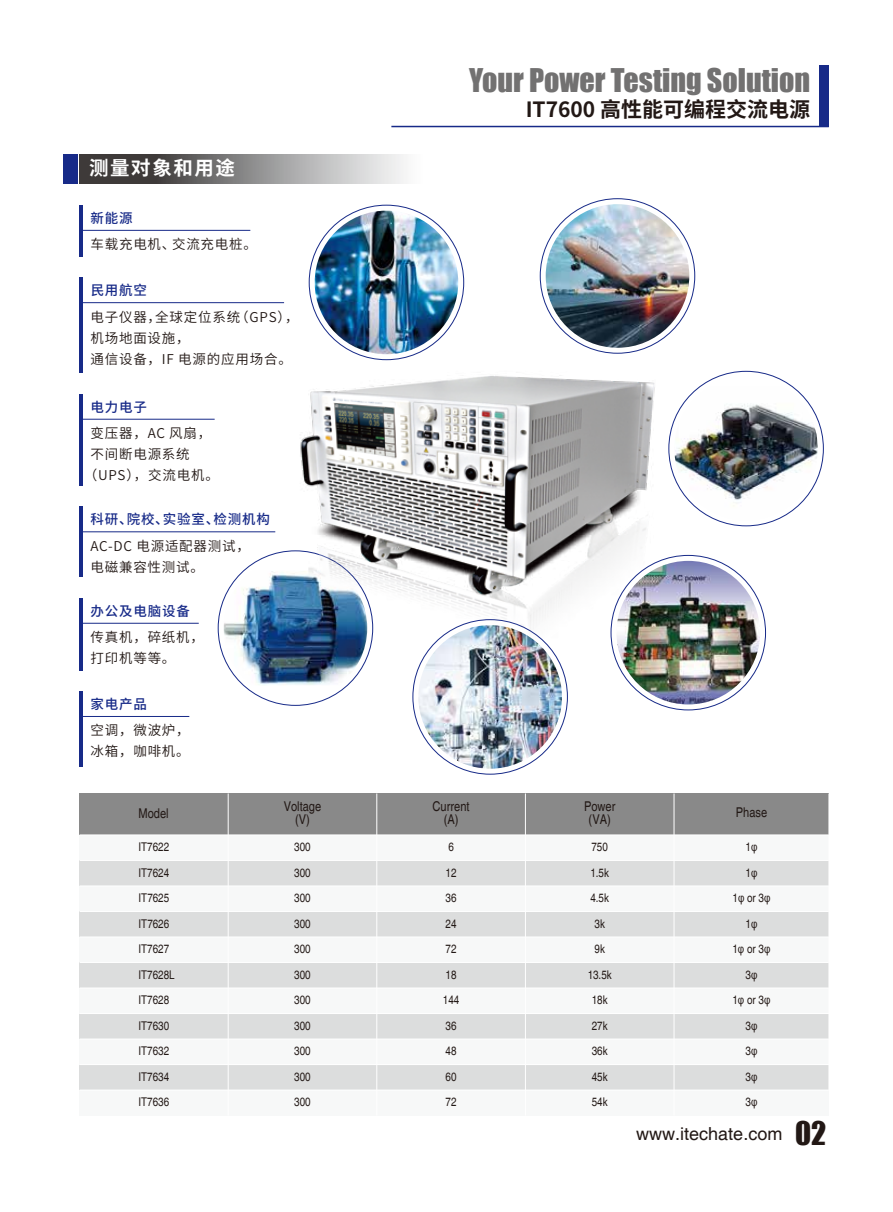
<style>
.page{position:relative;width:893px;height:1212px;background:#fff}
.page>*{position:absolute;margin:0;border:0;box-sizing:border-box;transform-origin:0 0}
.t1{font:30px "Impact";color:#727171}
.t2{font:700 21px "Source Han Sans CN";color:#221815}
.t3{font:700 19.5px "Source Han Sans CN";letter-spacing:.08em;color:#fff}
.t4{font:18px "Helvetica";color:#221815}
.t5{font:13.5px/21px "Source Han Sans CN";letter-spacing:.06em;color:#221815}
.t6{font:condensed 13.5px/13.5px "Helvetica";color:#221815;text-align:center}
.t7{font:500 13.5px "Source Han Sans CN";letter-spacing:.06em;color:#172a88}
.t8{font:condensed 12px/25.5px "Helvetica";color:#221815}
.s1{font-family:"Arial Narrow";font-stretch:normal}
.s2{font-family:"Impact";font-size:30px}
</style>
<div class="page">
<svg style="left:151px;top:125px;width:678px;height:211px"></svg>
<div style="left:819px;top:65px;width:10px;height:62px;background:#172a88"></div>
<hr style="left:391px;top:126px;width:438px;height:1px;background:#172a88">
<div style="left:63px;top:154px;width:15px;height:30px;background:#172a88"></div>
<svg style="left:80px;top:154px;width:342px;height:30px;background:#8e8d8d"></svg>
<hr style="left:80px;top:507px;width:3px;height:70px;background:#172a88">
<hr style="left:81px;top:531px;width:194px;height:1px;background:#172a88">
<hr style="left:80px;top:205px;width:3px;height:51px;background:#172a88">
<hr style="left:81px;top:230px;width:169px;height:1px;background:#172a88">
<hr style="left:80px;top:278px;width:3px;height:95px;background:#172a88">
<hr style="left:81px;top:302px;width:203px;height:1px;background:#172a88">
<hr style="left:80px;top:691px;width:3px;height:75px;background:#172a88">
<hr style="left:81px;top:716px;width:108px;height:1px;background:#172a88">
<hr style="left:80px;top:394px;width:3px;height:92px;background:#172a88">
<hr style="left:81px;top:419px;width:134px;height:1px;background:#172a88">
<hr style="left:80px;top:598px;width:3px;height:72px;background:#172a88">
<hr style="left:81px;top:623px;width:118px;height:1px;background:#172a88">
<div style="left:80px;top:937px;width:749px;height:25px;background:#f7f8f8"></div>
<div style="left:80px;top:793px;width:749px;height:42px;background:#898989"></div>
<div style="left:80px;top:835px;width:749px;height:25px;background:#f7f8f8"></div>
<div style="left:80px;top:860px;width:749px;height:26px;background:#dcdddd"></div>
<div style="left:80px;top:886px;width:749px;height:25px;background:#f7f8f8"></div>
<div style="left:80px;top:911px;width:749px;height:26px;background:#dcdddd"></div>
<div style="left:80px;top:962px;width:749px;height:26px;background:#dcdddd"></div>
<div style="left:80px;top:1013px;width:749px;height:26px;background:#dcdddd"></div>
<div style="left:80px;top:1064px;width:749px;height:26px;background:#dcdddd"></div>
<div style="left:80px;top:988px;width:749px;height:25px;background:#f7f8f8"></div>
<div style="left:80px;top:1039px;width:749px;height:25px;background:#f7f8f8"></div>
<div style="left:80px;top:1090px;width:749px;height:25px;background:#f7f8f8"></div>
<hr style="left:228px;top:793px;width:1px;height:322px;background:#fff">
<hr style="left:376px;top:793px;width:1px;height:322px;background:#fff">
<hr style="left:525px;top:793px;width:1px;height:322px;background:#fff">
<hr style="left:674px;top:793px;width:1px;height:322px;background:#fff">
<hr style="left:828px;top:793px;width:1px;height:297px;background:#fff">
<hr style="left:80px;top:834px;width:749px;height:1px;background:#fff">
<hr style="left:80px;top:860px;width:749px;height:1px;background:#fff">
<hr style="left:80px;top:885px;width:749px;height:1px;background:#fff">
<hr style="left:80px;top:911px;width:749px;height:1px;background:#fff">
<hr style="left:80px;top:936px;width:749px;height:1px;background:#fff">
<hr style="left:80px;top:962px;width:749px;height:1px;background:#fff">
<hr style="left:80px;top:988px;width:749px;height:1px;background:#fff">
<hr style="left:80px;top:1013px;width:749px;height:1px;background:#fff">
<hr style="left:80px;top:1039px;width:749px;height:1px;background:#fff">
<hr style="left:80px;top:1064px;width:749px;height:1px;background:#fff">
<hr style="left:80px;top:1090px;width:749px;height:1px;background:#fff">
<svg style="left:309px;top:205px;width:155px;height:155px"></svg>
<img style="left:315px;top:211px;width:143px;height:143px;border-radius:72px">
<svg style="left:540px;top:199px;width:155px;height:154px"></svg>
<img style="left:546px;top:204px;width:143px;height:144px;border-radius:72px">
<img style="left:418px;top:625px;width:144px;height:144px;border-radius:72px">
<img style="left:224px;top:571px;width:143px;height:114px">
<img style="left:705px;top:386px;width:113px;height:134px">
<svg style="left:611px;top:555px;width:154px;height:155px"></svg>
<img style="left:616px;top:561px;width:144px;height:143px;border-radius:72px">
<img style="left:266px;top:336px;width:439px;height:319px">
<svg style="left:385px;top:407px;width:7px;height:6px"></svg>
<h3 class="t3" style="left:89px;top:157px;width:147px">测量对象和用途</h3>
<p class="t7" style="left:91px;top:210px;width:44px">新能源</p>
<p class="t5" style="left:90px;top:234px;width:168px">车载充电机、交流充电桩。</p>
<p class="t7" style="left:91px;top:283px;width:58px">民用航空</p>
<p class="t5" style="left:90px;top:306px;width:210px">电子仪器，全球定位系统（GPS），机场地面设施，<br>通信设备，IF 电源的应用场合。</p>
<p class="t7" style="left:91px;top:399px;width:58px">电力电子</p>
<p class="t5" style="left:90px;top:423px;width:122px">变压器，AC 风扇，</p>
<p class="t5" style="left:90px;top:444px;width:101px">不间断电源系统</p>
<p class="t5" style="left:84px;top:465px;width:137px">（UPS），交流电机。</p>
<p class="t7" style="left:91px;top:512px;width:181px">科研、院校、实验室、检测机构</p>
<p class="t5" style="left:90px;top:535px;width:161px">AC-DC 电源适配器测试，电磁兼容性测试。</p>
<p class="t7" style="left:91px;top:603px;width:101px">办公及电脑设备</p>
<p class="t5" style="left:90px;top:627px;width:115px">传真机，碎纸机，打印机等等。</p>
<p class="t7" style="left:91px;top:696px;width:58px">家电产品</p>
<p class="t5" style="left:90px;top:720px;width:101px">空调，微波炉，冰箱，咖啡机。</p>
<h1 class="t1" style="left:469px;top:57px;width:342px">Your Power Testing Solution</h1>
<h2 class="t2" style="left:526px;top:98px;width:286px">IT7600 高性能可编程交流电源</h2>
<p class="t6" style="left:284px;top:799px;width:39px">Voltage (V)</p>
<p class="t6" style="left:433px;top:799px;width:38px">Current (A)</p>
<p class="t6" style="left:584px;top:799px;width:33px">Power (VA)</p>
<p class="t6" style="left:736px;top:805px;width:33px">Phase</p>
<p class="t6" style="left:139px;top:807px;width:32px">Model</p>
<p class="t8" style="left:139px;top:834px;width:32px">IT7622</p>
<p class="t8" style="left:448px;top:834px;width:7px">6</p>
<p class="t8" style="left:591px;top:834px;width:18px">750</p>
<p class="t8" style="left:745px;top:834px;width:13px">1<span class="s1">φ<br></span>1<span class="s1">φ</span></p>
<p class="t8" style="left:294px;top:834px;width:18px">300<br>300</p>
<p class="t8" style="left:139px;top:860px;width:32px">IT7624<br>IT7625</p>
<p class="t8" style="left:590px;top:860px;width:20px">1.5k</p>
<p class="t8" style="left:446px;top:860px;width:12px">12</p>
<p class="t8" style="left:294px;top:885px;width:18px">300</p>
<p class="t8" style="left:446px;top:885px;width:12px">36</p>
<p class="t8" style="left:590px;top:885px;width:20px">4.5k</p>
<p class="t8" style="left:732px;top:885px;width:39px">1<span class="s1">φ</span> or 3<span class="s1">φ</span></p>
<p class="t8" style="left:139px;top:911px;width:32px">IT7626<br>IT7627</p>
<p class="t8" style="left:139px;top:962px;width:38px">IT7628L</p>
<p class="t8" style="left:294px;top:911px;width:18px;text-align:justify">300<br>300<br>300</p>
<p class="t8" style="left:446px;top:911px;width:12px">24</p>
<p class="t8" style="left:446px;top:936px;width:12px">72</p>
<p class="t8" style="left:446px;top:962px;width:12px">18</p>
<p class="t8" style="left:588px;top:911px;width:26px;text-align:center">3k<br>9k<br>13.5k</p>
<p class="t8" style="left:732px;top:911px;width:39px;text-align:center">1<span class="s1">φ<br></span>1<span class="s1">φ</span> or 3<span class="s1">φ<br></span>3<span class="s1">φ</span></p>
<p class="t8" style="left:139px;top:987px;width:32px;text-align:justify">IT7628<br>IT7630<br>IT7632<br>IT7634<br>IT7636</p>
<p class="t8" style="left:294px;top:987px;width:18px;text-align:justify">300<br>300<br>300<br>300<br>300</p>
<p class="t8" style="left:443px;top:987px;width:18px">144</p>
<p class="t8" style="left:446px;top:1013px;width:12px;text-align:justify">36<br>48<br>60<br>72</p>
<p class="t8" style="left:592px;top:987px;width:17px">18k</p>
<p class="t8" style="left:732px;top:987px;width:39px">1<span class="s1">φ</span> or 3<span class="s1">φ</span></p>
<p class="t8" style="left:592px;top:1013px;width:17px">27k<br>36k</p>
<p class="t8" style="left:745px;top:1064px;width:13px">3<span class="s1">φ<br></span>3<span class="s1">φ</span></p>
<p class="t8" style="left:745px;top:1013px;width:13px">3<span class="s1">φ</span></p>
<p class="t8" style="left:745px;top:1038px;width:13px">3<span class="s1">φ</span></p>
<p class="t8" style="left:592px;top:1064px;width:17px">45k<br>54k</p>
<h3 class="t4" style="left:636px;top:1123px;width:191px">www.itechate.com <span class="s2">02</span></h3>
</div>
